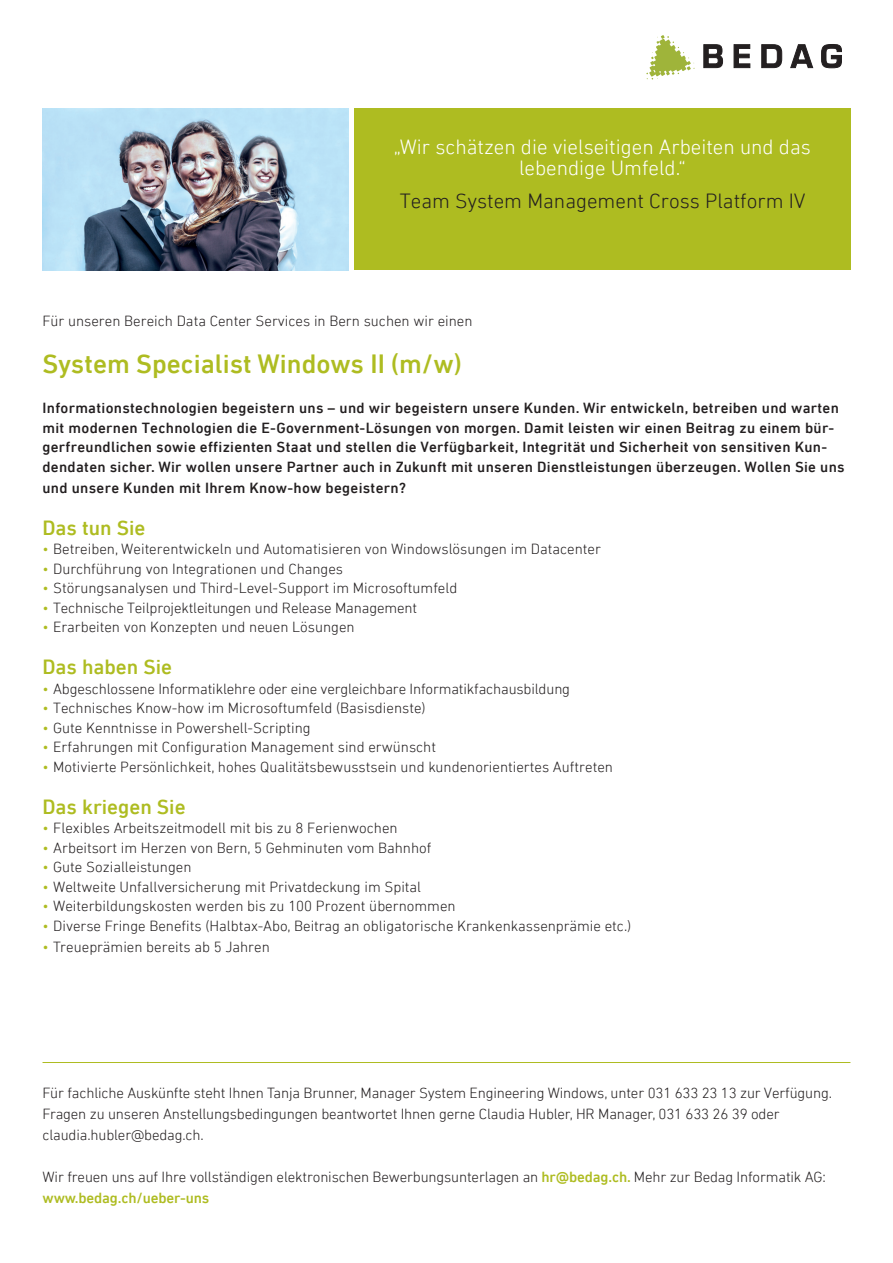
<style>
.page{position:relative;width:893px;height:1263px;background:#fff}
.page>*{position:absolute;margin:0;border:0;box-sizing:border-box;transform-origin:0 0}
.t1{font:500 27px "DIN Next LT Pro";color:#aebc21}
.t2{font:300 21px/21px "DIN Next LT Pro";color:#fff;text-align:center}
.t3{font:300 21px "DIN Next LT Pro";color:#231f20}
.t4{font:500 21px "DIN Next LT Pro";color:#aebc21}
.t5{font:300 15px/21px "DIN Next LT Pro";color:#231f20}
.t6{font:500 15px/19.5px "DIN Next LT Pro";letter-spacing:.02em;color:#231f20}
.s1{color:#aebc21}
.s2{font-weight:500;color:#aebc21}
</style>
<div class="page">
<img style="left:43px;top:109px;width:306px;height:161px">
<div style="left:354px;top:108px;width:496px;height:162px;background:#aebc21"></div>
<hr style="left:43px;top:1062px;width:807px;height:1px;background:#aebc21">
<svg style="left:646px;top:35px;width:49px;height:44px"></svg>
<svg style="left:703px;top:44px;width:20px;height:24px"></svg>
<svg style="left:733px;top:44px;width:18px;height:24px"></svg>
<svg style="left:761px;top:44px;width:21px;height:24px"></svg>
<svg style="left:790px;top:44px;width:24px;height:24px"></svg>
<svg style="left:821px;top:44px;width:21px;height:25px"></svg>
<h2 class="t2" style="left:394px;top:136px;width:419px">„Wir schätzen die vielseitigen Arbeiten und das lebendige Umfeld.“</h2>
<h2 class="t3" style="left:400px;top:188px;width:407px">Team System Management Cross Platform IV</h2>
<p class="t5" style="left:43px;top:310px;width:432px">Für unseren Bereich Data Center Services in Bern suchen wir einen</p>
<h1 class="t1" style="left:43px;top:348px;width:421px">System Specialist Windows II (m/w)</h1>
<p class="t6" style="left:43px;top:398px;width:804px">Informationstechnologien begeistern uns – und wir begeistern unsere Kunden. Wir entwickeln, betreiben und warten mit modernen Technologien die E-Government-Lösungen von morgen. Damit leisten wir einen Beitrag zu einem bür&shy;gerfreundlichen sowie effizienten Staat und stellen die Verfügbarkeit, Integrität und Sicherheit von sensitiven Kun&shy;dendaten sicher. Wir wollen unsere Partner auch in Zukunft mit unseren Dienstleistungen überzeugen. Wollen Sie uns</p>
<p class="t6" style="left:43px;top:478px;width:365px">und unsere Kunden mit Ihrem Know-how begeistern?</p>
<h2 class="t4" style="left:43px;top:515px;width:104px">Das tun Sie</h2>
<p class="t5" style="left:43px;top:538px;width:560px"><span class="s1">•</span> Betreiben, Weiterentwickeln und Automatisieren von Windowslösungen im Datacenter</p>
<p class="t5" style="left:43px;top:558px;width:302px"><span class="s1">•</span> Durchführung von Integrationen und Changes</p>
<p class="t5" style="left:43px;top:577px;width:416px"><span class="s1">•</span> Störungsanalysen und Third-Level-Support im Microsoftumfeld</p>
<p class="t5" style="left:43px;top:597px;width:376px"><span class="s1">•</span> Technische Teilprojektleitungen und Release Management</p>
<p class="t5" style="left:43px;top:616px;width:314px"><span class="s1">•</span> Erarbeiten von Konzepten und neuen Lösungen</p>
<h2 class="t4" style="left:43px;top:655px;width:131px">Das haben Sie</h2>
<p class="t5" style="left:43px;top:678px;width:529px"><span class="s1">•</span> Abgeschlossene Informatiklehre oder eine vergleichbare Informatikfachausbildung</p>
<p class="t5" style="left:43px;top:697px;width:385px"><span class="s1">•</span> Technisches Know-how im Microsoftumfeld (Basisdienste)</p>
<p class="t5" style="left:43px;top:717px;width:270px"><span class="s1">•</span> Gute Kenntnisse in Powershell-Scripting</p>
<p class="t5" style="left:43px;top:736px;width:395px"><span class="s1">•</span> Erfahrungen mit Configuration Management sind erwünscht</p>
<p class="t5" style="left:43px;top:756px;width:572px"><span class="s1">•</span> Motivierte Persönlichkeit, hohes Qualitätsbewusstsein und kundenorientiertes Auftreten</p>
<h2 class="t4" style="left:43px;top:794px;width:145px">Das kriegen Sie</h2>
<p class="t5" style="left:43px;top:817px;width:357px"><span class="s1">•</span> Flexibles Arbeitszeitmodell mit bis zu 8 Ferienwochen</p>
<p class="t5" style="left:43px;top:837px;width:390px"><span class="s1">•</span> Arbeitsort im Herzen von Bern, 5 Gehminuten vom Bahnhof</p>
<p class="t5" style="left:43px;top:856px;width:150px"><span class="s1">•</span> Gute Sozialleistungen</p>
<p class="t5" style="left:43px;top:876px;width:380px"><span class="s1">•</span> Weltweite Unfallversicherung mit Privatdeckung im Spital</p>
<p class="t5" style="left:43px;top:895px;width:415px"><span class="s1">•</span> Weiterbildungskosten werden bis zu 100 Prozent übernommen</p>
<p class="t5" style="left:43px;top:915px;width:590px"><span class="s1">•</span> Diverse Fringe Benefits (Halbtax-Abo, Beitrag an obligatorische Krankenkassenprämie etc.)</p>
<p class="t5" style="left:43px;top:936px;width:229px"><span class="s1">•</span> Treueprämien bereits ab 5 Jahren</p>
<p class="t5" style="left:43px;top:1082px;width:791px">Für fachliche Auskünfte steht Ihnen Tanja Brunner, Manager System Engineering Windows, unter 031 633 23 13 zur Verfügung.<br>Fragen zu unseren Anstellungsbedingungen beantwortet Ihnen gerne Claudia Hubler, HR Manager, 031 633 26 39 oder claudia.hubler@bedag.ch.</p>
<p class="t5" style="left:43px;top:1166px;width:785px">Wir freuen uns auf Ihre vollständigen elektronischen Bewerbungsunterlagen an <span class="s2">hr@bedag.ch.</span> Mehr zur Bedag Informatik AG: <span class="s2">www.bedag.ch/ueber-uns</span></p>
</div>
